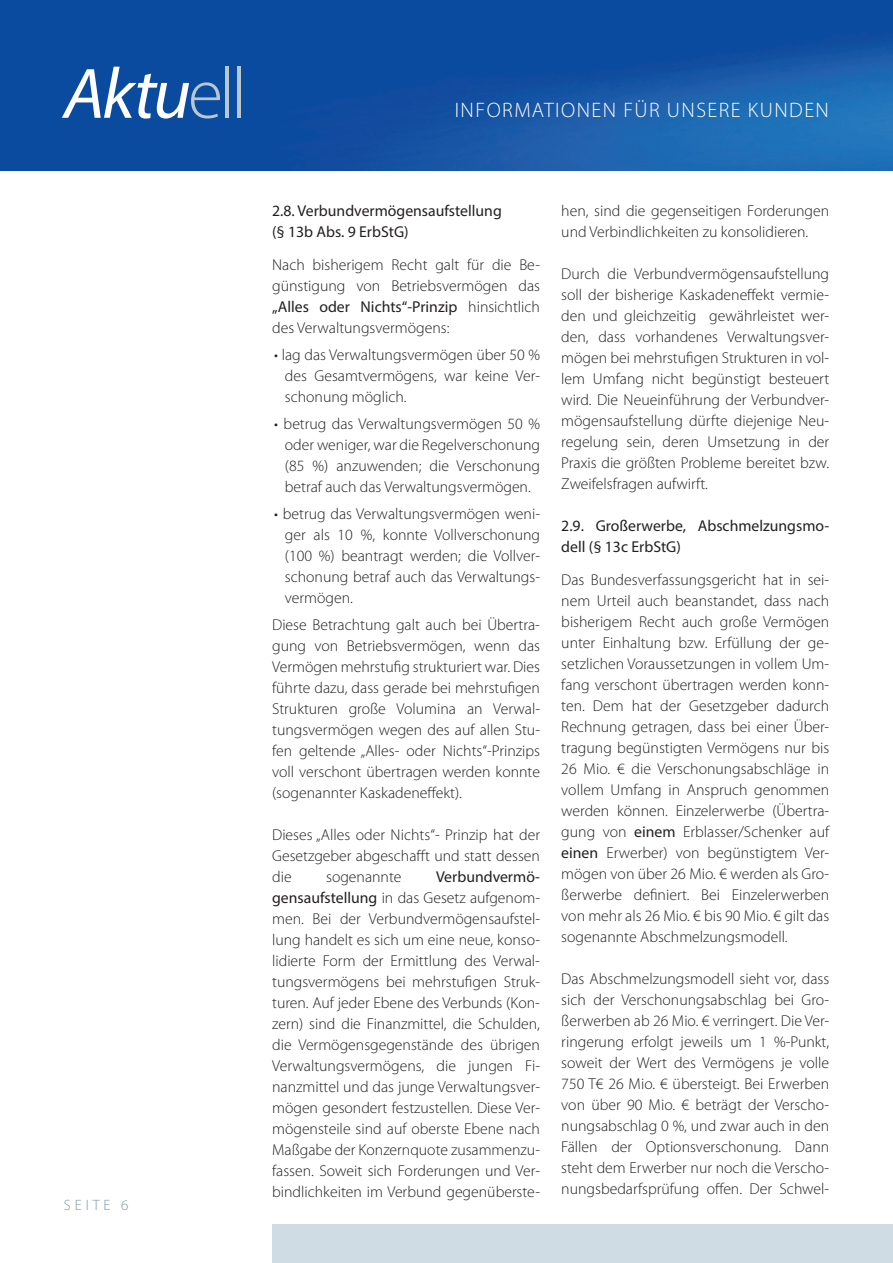
<style>
.page{position:relative;width:893px;height:1263px;background:#fff}
.page>*{position:absolute;margin:0;border:0;box-sizing:border-box;transform-origin:0 0}
.t1{font:italic 72px "Myriad Pro";color:#fff}
.t2{font:300 21px "Myriad Pro";letter-spacing:.07em;color:#fff}
.t3{font:300 15.75px/21px "Myriad Pro";color:#231f20;text-align:justify}
.t4{font:15.75px/21px "Myriad Pro";color:#231f20}
.t5{font:300 15px "Myriad Pro";letter-spacing:.26em;color:#7d9aa9}
.s1{font-weight:300;font-style:normal;color:#b6c8d2}
.s2{font-weight:400}
</style>
<div class="page">
<img style="left:0;top:0;width:893px;height:170px">
<div style="left:272px;top:1225px;width:621px;height:38px;background:#d0dce3"></div>
<h1 class="t1" style="left:64px;top:49px;width:184px">Aktu<span class="s1">ell</span></h1>
<h2 class="t2" style="left:455px;top:98px;width:376px">INFORMATIONEN FÜR UNSERE KUNDEN</h2>
<p class="t5" style="left:64px;top:1197px;width:66px">SEITE 6</p>
<p class="t4" style="left:272px;top:200px;width:231px">2.8. Verbundvermögensaufstellung (§ 13b Abs. 9 ErbStG)</p>
<p class="t3" style="left:272px;top:254px;width:269px">Nach bisherigem Recht galt für die Be&shy;günstigung von Betriebsvermögen das <span class="s2">„Alles oder Nichts“-Prinzip</span> hinsichtlich des Verwaltungsvermögens:</p>
<p class="t3" style="left:285px;top:344px;width:257px;text-indent:-11px">• lag das Verwaltungsvermögen über 50 % des Gesamtvermögens, war keine Ver&shy;schonung möglich.</p>
<p class="t3" style="left:285px;top:413px;width:257px;text-indent:-11px">• betrug das Verwaltungsvermögen 50 % oder weniger, war die Regelverschonung (85 %) anzuwenden; die Verschonung betraf auch das Verwaltungsvermögen.</p>
<p class="t3" style="left:285px;top:503px;width:257px;text-indent:-11px">• betrug das Verwaltungsvermögen weni&shy;ger als 10 %, konnte Vollverschonung (100 %) beantragt werden; die Vollver&shy;schonung betraf auch das Verwaltungs&shy;vermögen.</p>
<p class="t3" style="left:272px;top:614px;width:269px">Diese Betrachtung galt auch bei Übertra&shy;gung von Betriebsvermögen, wenn das Vermögen mehrstufig strukturiert war. Dies führte dazu, dass gerade bei mehrstufigen Strukturen große Volumina an Verwal&shy;tungsvermögen wegen des auf allen Stu&shy;fen geltende „Alles- oder Nichts“-Prinzips voll verschont übertragen werden konnte (sogenannter Kaskadeneffekt).</p>
<p class="t3" style="left:272px;top:824px;width:269px">Dieses „Alles oder Nichts“- Prinzip hat der Gesetzgeber abgeschafft und statt dessen die</p>
<p class="t3" style="left:272px;top:866px;width:269px;text-indent:164px"><span class="s2">Verbundvermö&shy;gensaufstellung</span> in das Gesetz aufgenom&shy;men. Bei der Verbundvermögensaufstel&shy;lung handelt es sich um eine neue, konso&shy;lidierte Form der Ermittlung des Verwal&shy;tungsvermögens bei mehrstufigen Struk&shy;turen. Auf jeder Ebene des Verbunds (Kon&shy;zern) sind die Finanzmittel, die Schulden, die Vermögensgegenstände des übrigen Verwaltungsvermögens, die jungen Fi&shy;nanzmittel und das junge Verwaltungsver&shy;mögen gesondert festzustellen. Diese Ver&shy;mögensteile sind auf oberste Ebene nach Maßgabe der Konzernquote zusammenzu&shy;fassen. Soweit sich Forderungen und Ver&shy;bindlichkeiten im Verbund gegenüberste-</p>
<p class="t3" style="left:326px;top:866px;width:77px">sogenannte</p>
<p class="t3" style="left:561px;top:200px;width:269px">hen, sind die gegenseitigen Forderungen und Verbindlichkeiten zu konsolidieren.</p>
<p class="t3" style="left:561px;top:263px;width:269px">Durch die Verbundvermögensaufstellung soll der bisherige Kaskadeneffekt vermie&shy;den und gleichzeitig gewährleistet wer&shy;den, dass vorhandenes Verwaltungsver&shy;mögen bei mehrstufigen Strukturen in vol&shy;lem Umfang nicht begünstigt besteuert wird. Die Neueinführung der Verbundver&shy;mögensaufstellung dürfte diejenige Neu&shy;regelung sein, deren Umsetzung in der Praxis die größten Probleme bereitet bzw.<br>Zweifelsfragen aufwirft.</p>
<p class="t4" style="left:561px;top:515px;width:269px">2.9. Großerwerbe, Abschmelzungsmo&shy;dell (§ 13c ErbStG)</p>
<p class="t3" style="left:561px;top:569px;width:269px">Das Bundesverfassungsgericht hat in sei&shy;nem Urteil auch beanstandet, dass nach bisherigem Recht auch große Vermögen unter Einhaltung bzw. Erfüllung der ge&shy;setzlichen Voraussetzungen in vollem Um&shy;fang verschont übertragen werden konn&shy;ten. Dem hat der Gesetzgeber dadurch Rechnung getragen, dass bei einer Über&shy;tragung begünstigten Vermögens nur bis 26 Mio. € die Verschonungsabschläge in vollem Umfang in Anspruch genommen werden können. Einzelerwerbe (Übertra&shy;gung von <span class="s2">einem</span> Erblasser/Schenker auf <span class="s2">einen</span> Erwerber) von begünstigtem Ver&shy;mögen von über 26 Mio. € werden als Gro&shy;ßerwerbe definiert. Bei Einzelerwerben von mehr als 26 Mio. € bis 90 Mio. € gilt das sogenannte Abschmelzungsmodell.</p>
<p class="t3" style="left:561px;top:968px;width:269px">Das Abschmelzungsmodell sieht vor, dass sich der Verschonungsabschlag bei Gro&shy;ßerwerben ab 26 Mio. € verringert. Die Ver&shy;ringerung erfolgt jeweils um 1 %-Punkt, soweit der Wert des Vermögens je volle 750 T€ 26 Mio. € übersteigt. Bei Erwerben von über 90 Mio. € beträgt der Verscho&shy;nungsabschlag 0 %, und zwar auch in den Fällen der Optionsverschonung. Dann steht dem Erwerber nur noch die Verscho&shy;nungsbedarfsprüfung offen. Der Schwel-</p>
</div>
